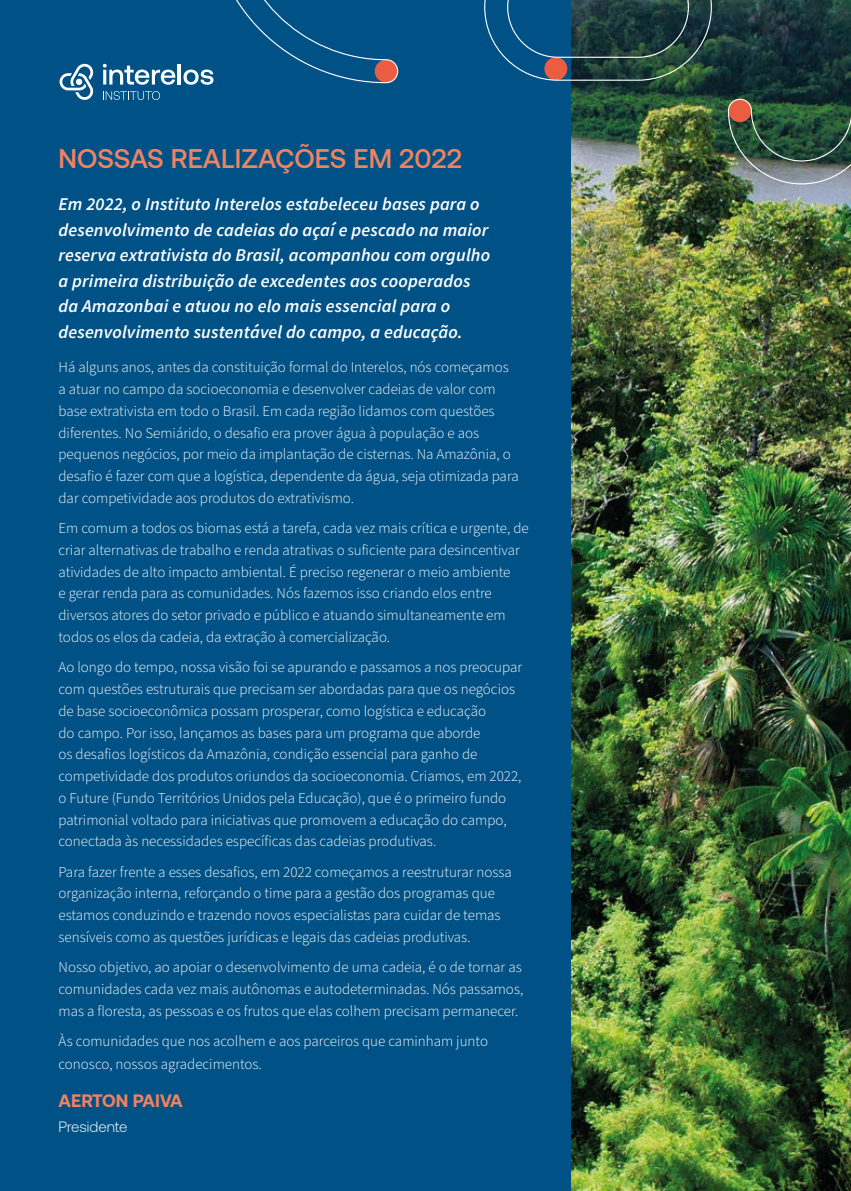
<style>
.page{position:relative;width:851px;height:1191px;background:#fff}
.page>*{position:absolute;margin:0;border:0;box-sizing:border-box;transform-origin:0 0}
.t1{font:500 27px "Aeonik";color:#f08262}
.t2{font:italic 600 18px/25.5px "Source Sans Pro";letter-spacing:.01em;color:#fff}
.t3{font:700 18px "Aeonik";color:#f08262}
.t4{font:300 15px/21.8px "Source Sans Pro";color:#fff}
.t5{font:300 15px "Aeonik";color:#fff}
</style>
<div class="page">
<img style="left:570px;top:185px;width:280px;height:1006px">
<div style="left:0;top:0;width:570px;height:1191px;background:#005286"></div>
<svg style="left:59px;top:0;width:339px;height:100px"></svg>
<img style="left:484px;top:0;width:366px;height:185px">
<h1 class="t1" style="left:58px;top:143px;width:405px">NOSSAS REALIZAÇÕES EM 2022</h1>
<p class="t2" style="left:58px;top:191px;width:433px">Em 2022, o Instituto Interelos estabeleceu bases para o desenvolvimento de cadeias do açaí e pescado na maior reserva extrativista do Brasil, acompanhou com orgulho a primeira distribuição de excedentes aos cooperados da Amazonbai e atuou no elo mais essencial para o desenvolvimento sustentável do campo, a educação.</p>
<p class="t4" style="left:58px;top:357px;width:461px">Há alguns anos, antes da constituição formal do Interelos, nós começamos a atuar no campo da socioeconomia e desenvolver cadeias de valor com base extrativista em todo o Brasil. Em cada região lidamos com questões diferentes. No Semiárido, o desafio era prover água à população e aos pequenos negócios, por meio da implantação de cisternas. Na Amazônia, o desafio é fazer com que a logística, dependente da água, seja otimizada para dar competividade aos produtos do extrativismo.</p>
<p class="t4" style="left:58px;top:518px;width:471px">Em comum a todos os biomas está a tarefa, cada vez mais crítica e urgente, de criar alternativas de trabalho e renda atrativas o suficiente para desincentivar atividades de alto impacto ambiental. É preciso regenerar o meio ambiente<br>e gerar renda para as comunidades. Nós fazemos isso criando elos entre diversos atores do setor privado e público e atuando simultaneamente em todos os elos da cadeia, da extração à comercialização.</p>
<p class="t4" style="left:58px;top:657px;width:465px">Ao longo do tempo, nossa visão foi se apurando e passamos a nos preocupar com questões estruturais que precisam ser abordadas para que os negócios de base socioeconômica possam prosperar, como logística e educação<br>do campo. Por isso, lançamos as bases para um programa que aborde<br>os desafios logísticos da Amazônia, condição essencial para ganho de competividade dos produtos oriundos da socioeconomia. Criamos, em 2022, o Future (Fundo Territórios Unidos pela Educação), que é o primeiro fundo patrimonial voltado para iniciativas que promovem a educação do campo, conectada às necessidades específicas das cadeias produtivas.</p>
<p class="t4" style="left:58px;top:861px;width:455px">Para fazer frente a esses desafios, em 2022 começamos a reestruturar nossa organização interna, reforçando o time para a gestão dos programas que estamos conduzindo e trazendo novos especialistas para cuidar de temas sensíveis como as questões jurídicas e legais das cadeias produtivas.</p>
<p class="t4" style="left:58px;top:956px;width:466px;text-align:justify">Nosso objetivo, ao apoiar o desenvolvimento de uma cadeia, é o de tornar as comunidades cada vez mais autônomas e autodeterminadas. Nós passamos, mas a floresta, as pessoas e os frutos que elas colhem precisam permanecer.</p>
<p class="t4" style="left:58px;top:1029px;width:431px;line-height:23.2px">Às comunidades que nos acolhem e aos parceiros que caminham junto conosco, nossos agradecimentos.</p>
<p class="t3" style="left:58px;top:1090px;width:126px">AERTON PAIVA</p>
<p class="t5" style="left:58px;top:1119px;width:70px">Presidente</p>
</div>
